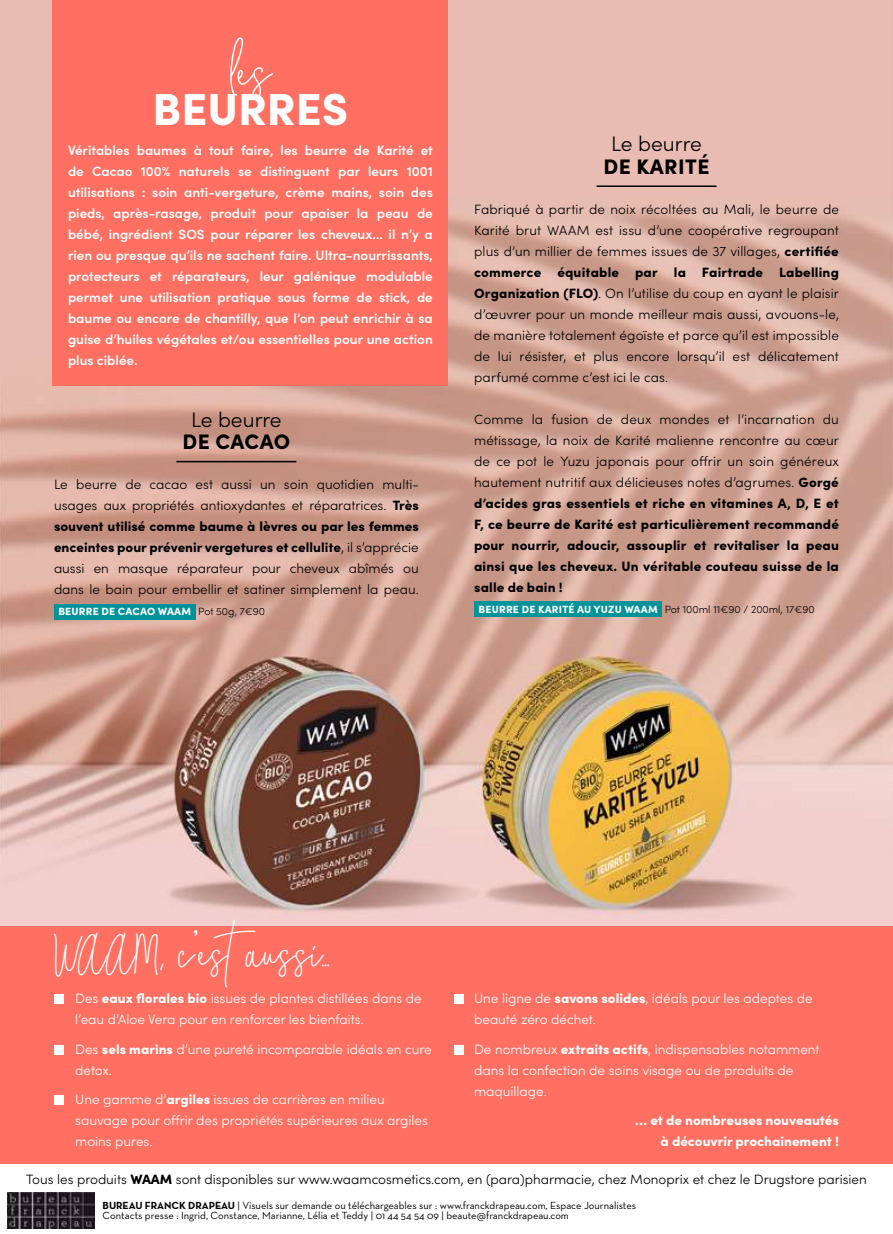
<style>
.page{position:relative;width:893px;height:1234px;background:#fff}
.page>*{position:absolute;margin:0;border:0;box-sizing:border-box;transform-origin:0 0}
.t1{font:52.5px "City Streetwear US";color:#fff}
.t2{font:45px "City Streetwear US";color:#fff}
.t3{font:900 45px "Sofia Pro";color:#fff}
.t4{font:300 21px "Sofia Pro";color:#000}
.t5{font:900 21px "Sofia Pro";letter-spacing:.02em;color:#000}
.t6{font:300 13.5px/21px "Sofia Pro";color:#000;text-align:justify}
.t7{font:600 13.5px/21px "Sofia Pro";color:#fff;text-align:justify}
.t8{font:300 13.5px/21px "Sofia Pro";color:#fff}
.t9{font:900 13.5px/21px "Sofia Pro";letter-spacing:.015em;color:#000;text-align:justify}
.t10{font:900 13.5px/21px "Sofia Pro";color:#fff;text-align:right}
.t11{font:10.5px/10.5px "Neutra Text";color:#000}
.t12{font:300 10.5px "Sofia Pro";color:#000}
.t13{font:900 10.5px "Sofia Pro";letter-spacing:.02em;color:#fff}
.s1{font-weight:900}
.s2{font-weight:300;color:#000}
.s3{font-weight:300}
.s4{font-weight:900;color:#fff}
.s5{font-weight:700}
</style>
<div class="page">
<img style="left:0;top:0;width:893px;height:926px">
<div style="left:0;top:926px;width:893px;height:237px;background:#ff7062"></div>
<img style="left:7px;top:1192px;width:88px;height:36px">
<div style="left:54px;top:993px;width:9px;height:10px;background:#fff"></div>
<div style="left:54px;top:1044px;width:9px;height:9px;background:#fff"></div>
<div style="left:54px;top:1095px;width:9px;height:9px;background:#fff"></div>
<div style="left:454px;top:993px;width:9px;height:10px;background:#fff"></div>
<div style="left:454px;top:1044px;width:9px;height:9px;background:#fff"></div>
<div style="left:53px;top:0;width:395px;height:385px;background:#ff7062"></div>
<hr style="left:597px;top:185px;width:119px;height:2px;background:#000">
<div style="left:54px;top:603px;width:141px;height:16px;background:#00939a"></div>
<hr style="left:176px;top:461px;width:120px;height:1px;background:#000">
<div style="left:474px;top:601px;width:188px;height:16px;background:#00939a"></div>
<h1 class="t1" style="left:230px;top:37px;width:42px">les</h1>
<h2 class="t3" style="left:153px;top:74px;width:197px">BEURRES</h2>
<p class="t7" style="left:68px;top:139px;width:366px">Véritables baumes à tout faire, les beurre de Karité et de Cacao 100% naturels se distinguent par leurs 1001 utilisations : soin anti-vergeture, crème mains, soin des pieds, après-rasage, produit pour apaiser la peau de bébé, ingrédient SOS pour réparer les cheveux… il n’y a rien ou presque qu’ils ne sachent faire. Ultra-nourrissants, protecteurs et réparateurs, leur galénique modulable permet une utilisation pratique sous forme de stick, de baume ou encore de chantilly, que l’on peut enrichir à sa guise d’huiles végétales et/ou essentielles pour une action plus ciblée.</p>
<h3 class="t4" style="left:191px;top:404px;width:92px">Le beurre</h3>
<h3 class="t5" style="left:183px;top:425px;width:109px">DE CACAO</h3>
<p class="t6" style="left:54px;top:473px;width:366px">Le beurre de cacao est aussi un soin quotidien multi&shy;usages aux propriétés antioxydantes et réparatrices. <span class="s1">Très souvent utilisé comme baume à lèvres ou par les femmes enceintes pour prévenir vergetures et cellulite</span>, il s’apprécie aussi en masque réparateur pour cheveux abîmés ou dans le bain pour embellir et satiner simplement la peau.</p>
<p class="t13" style="left:58px;top:603px;width:208px">BEURRE DE CACAO WAAM <span class="s2">Pot 50g, 7€90</span></p>
<h3 class="t4" style="left:611px;top:129px;width:92px">Le beurre</h3>
<h3 class="t5" style="left:604px;top:150px;width:107px">DE KARITÉ</h3>
<p class="t6" style="left:474px;top:198px;width:366px">Fabriqué à partir de noix récoltées au Mali, le beurre de Karité brut WAAM est issu d’une coopérative regroupant plus d’un millier de femmes issues de 37 villages, <span class="s1">certifiée commerce équitable par la Fairtrade Labelling Organization (FLO)</span>. On l’utilise du coup en ayant le plaisir d’œuvrer pour un monde meilleur mais aussi, avouons-le, de manière totalement égoïste et parce qu’il est impossible de lui résister, et plus encore lorsqu’il est délicatement parfumé comme c’est ici le cas.</p>
<p class="t9" style="left:474px;top:407px;width:366px"><span class="s3">Comme la fusion de deux mondes et l’incarnation du métissage, la noix de Karité malienne rencontre au cœur de ce pot le Yuzu japonais pour offrir un soin généreux hautement nutritif aux délicieuses notes d’agrumes.</span> Gorgé d’acides gras essentiels et riche en vitamines A, D, E et F, ce beurre de Karité est particulièrement recommandé pour nourrir, adoucir, assouplir et revitaliser la peau ainsi que les cheveux. Un véritable couteau suisse de la salle de bain !</p>
<p class="t12" style="left:478px;top:601px;width:338px"><span class="s4">BEURRE DE KARITÉ AU YUZU WAAM</span> Pot 100ml 11€90 / 200ml, 17€90</p>
<h2 class="t2" style="left:54px;top:923px;width:277px">WAAM, c’estaussi..</h2>
<p class="t8" style="left:75px;top:986px;width:348px">Des <span class="s1">eaux florales bio</span> issues de plantes distillées dans de l’eau d’Aloe Vera pour en renforcer les bienfaits.</p>
<p class="t8" style="left:75px;top:1037px;width:358px">Des <span class="s1">sels marins</span> d’une pureté incomparable idéals en cure detox.</p>
<p class="t8" style="left:75px;top:1087px;width:354px">Une gamme d’<span class="s1">argiles</span> issues de carrières en milieu sauvage pour offrir des propriétés supérieures aux argiles moins pures.</p>
<p class="t8" style="left:474px;top:986px;width:340px">Une ligne de <span class="s1">savons solides</span>, idéals pour les adeptes de beauté zéro déchet.</p>
<p class="t8" style="left:474px;top:1037px;width:347px">De nombreux <span class="s1">extraits actifs</span>, indispensables notamment dans la confection de soins visage ou de produits de maquillage.</p>
<p class="t10" style="left:635px;top:1108px;width:205px">… et de nombreuses nouveautés à découvrir prochainement !</p>
<p class="t6" style="left:26px;top:1167px;width:842px">Tous les produits <span class="s1">WAAM</span> sont disponibles sur www.waamcosmetics.com, en (para)pharmacie, chez Monoprix et chez le Drugstore parisien</p>
<p class="t11" style="left:103px;top:1199px;width:535px"><span class="s5">BUREAU FRANCK DRAPEAU</span> | Visuels sur demande ou téléchargeables sur : www.franckdrapeau.com, Espace Journalistes<br>Contacts presse : Ingrid, Constance, Marianne, Lélia et Teddy | 01 44 54 54 09 | beaute@franckdrapeau.com</p>
</div>
